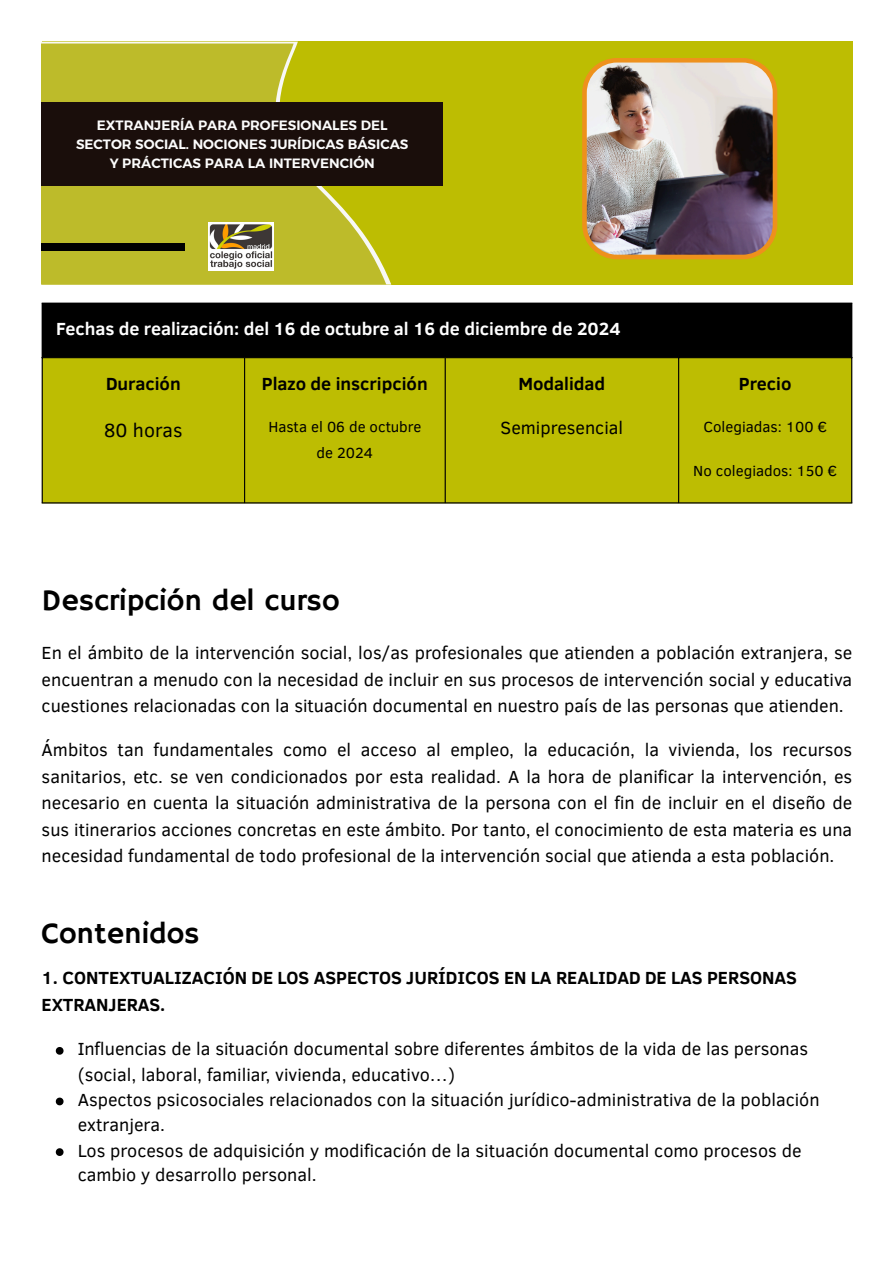
<style>
.page{position:relative;width:894px;height:1263px;background:#fff}
.page>*{position:absolute;margin:0;border:0;box-sizing:border-box;transform-origin:0 0}
.t1{font:30px "Hammersmith One";color:#000}
.t2{font:19.5px "Clear Sans";color:#000}
.t3{font:18px/26.4px "Clear Sans";color:#000}
.t4{font:700 18px/27px "Clear Sans";color:#000}
.t5{font:700 18px "Clear Sans";color:#fff}
.t6{font:15px/25.8px "Clear Sans";color:#000;text-align:center}
.t7{font:700 13.5px/18.8px "Kief Montaser Semi";color:#fcfcfc;text-align:center}
</style>
<div class="page">
<div style="left:42px;top:42px;width:810px;height:243px;background:#bdbd02"></div>
<svg style="left:42px;top:42px;width:349px;height:243px"></svg>
<svg style="left:42px;top:44px;width:344px;height:240px;fill:#bdbb2a"></svg>
<div style="left:42px;top:103px;width:401px;height:83px;background:#1a0e0b"></div>
<div style="left:42px;top:243px;width:143px;height:7px;background:#000"></div>
<img style="left:582px;top:58px;width:195px;height:201px">
<img style="left:209px;top:223px;width:64px;height:47px">
<div style="left:43px;top:304px;width:807px;height:53px;background:#000"></div>
<div style="left:43px;top:358px;width:807px;height:144px;background:#bdbd02"></div>
<hr style="left:42px;top:304px;width:1px;height:198px;background:#000">
<hr style="left:244px;top:358px;width:1px;height:144px;background:#000">
<hr style="left:444px;top:358px;width:1px;height:144px;background:#000">
<hr style="left:678px;top:304px;width:1px;height:198px;background:#000">
<hr style="left:850px;top:304px;width:2px;height:198px;background:#000">
<hr style="left:42px;top:303px;width:810px;height:1px;background:#000">
<hr style="left:42px;top:357px;width:810px;height:1px;background:#000">
<hr style="left:42px;top:502px;width:810px;height:2px;background:#000">
<svg style="left:56px;top:1047px;width:7px;height:8px"></svg>
<svg style="left:56px;top:1098px;width:7px;height:7px"></svg>
<svg style="left:56px;top:1148px;width:7px;height:8px"></svg>
<p class="t7" style="left:76px;top:116px;width:334px">EXTRANJERÍA PARA PROFESIONALES DEL<br>SECTOR SOCIAL. NOCIONES JURÍDICAS BÁSICAS<br>Y PRÁCTICAS PARA LA INTERVENCIÓN</p>
<p class="t5" style="left:56px;top:316px;width:565px">Fechas de realización: del 16 de octubre al 16 de diciembre de 2024</p>
<h1 class="t4" style="left:106px;top:369px;width:76px">Duración</h1>
<p class="t2" style="left:104px;top:416px;width:80px">80 horas</p>
<h1 class="t4" style="left:262px;top:369px;width:167px">Plazo de inscripción</h1>
<p class="t6" style="left:268px;top:414px;width:154px">Hasta el 06 de octubre de 2024</p>
<h1 class="t4" style="left:518px;top:369px;width:88px">Modalidad</h1>
<p class="t3" style="left:500px;top:413px;width:124px">Semipresencial</p>
<h1 class="t4" style="left:738px;top:369px;width:54px">Precio</h1>
<p class="t6" style="left:703px;top:414px;width:125px">Colegiadas: 100 €</p>
<p class="t6" style="left:693px;top:457px;width:145px">No colegiados: 150 €</p>
<h1 class="t1" style="left:42px;top:583px;width:299px">Descripción del curso</h1>
<p class="t3" style="left:42px;top:639px;width:811px;text-align:justify">En el ámbito de la intervención social, los/as profesionales que atienden a población extranjera, se encuentran a menudo con la necesidad de incluir en sus procesos de intervención social y educativa cuestiones relacionadas con la situación documental en nuestro país de las personas que atienden.</p>
<p class="t3" style="left:42px;top:736px;width:811px;text-align:justify">Ámbitos tan fundamentales como el acceso al empleo, la educación, la vivienda, los recursos sanitarios, etc. se ven condicionados por esta realidad. A la hora de planificar la intervención, es necesario en cuenta la situación administrativa de la persona con el fin de incluir en el diseño de sus itinerarios acciones concretas en este ámbito. Por tanto, el conocimiento de esta materia es una necesidad fundamental de todo profesional de la intervención social que atienda a esta población.</p>
<h1 class="t1" style="left:42px;top:916px;width:159px">Contenidos</h1>
<p class="t4" style="left:42px;top:964px;width:756px">1. CONTEXTUALIZACIÓN DE LOS ASPECTOS JURÍDICOS EN LA REALIDAD DE LAS PERSONAS<br>EXTRANJERAS.</p>
<p class="t3" style="left:78px;top:1035px;width:731px;line-height:25.8px">Infl uencias de la situación documental sobre diferentes ámbitos de la vida de las personas (social, laboral, familiar, vivienda, educativo…)</p>
<p class="t3" style="left:78px;top:1086px;width:743px;line-height:24.8px">Aspectos psicosociales relacionados con la situación jurídico-administrativa de la población extranjera.</p>
<p class="t3" style="left:78px;top:1137px;width:725px;line-height:24.8px">Los procesos de adquisición y modificación de la situación documental como procesos de cambio y desarrollo personal.</p>
</div>
